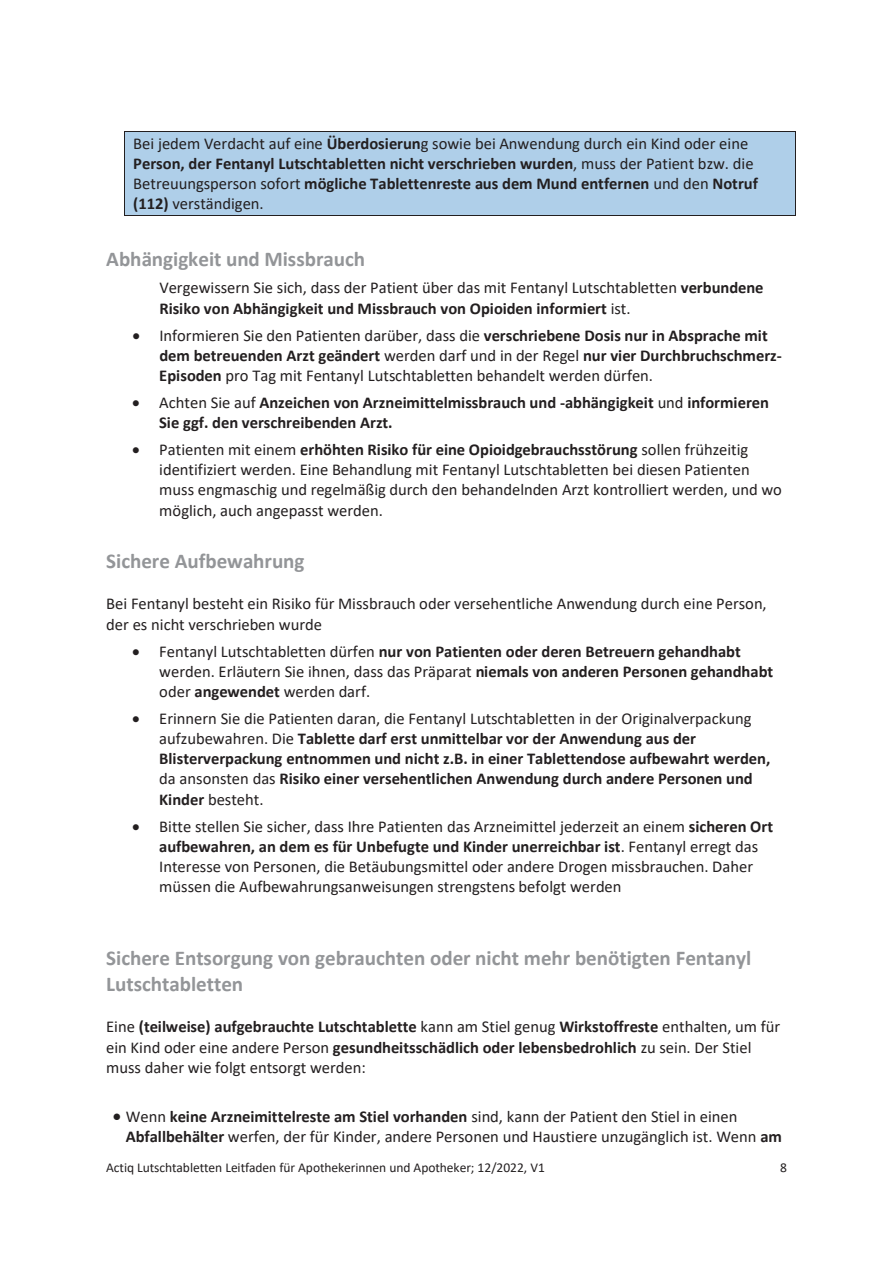
<style>
.page{position:relative;width:893px;height:1263px;background:#fff}
.page>*{position:absolute;margin:0;border:0;box-sizing:border-box;transform-origin:0 0}
.t1{font:700 21px/25.5px "Calibri";color:#939598}
.t2{font:16.5px/20.1px "Calibri";color:#231f20}
.t3{font:700 16.5px/20.1px "Calibri";letter-spacing:-.005em;color:#231f20}
.t4{font:13.5px "Calibri";letter-spacing:-.005em;color:#231f20}
.s1{font-weight:700}
.s2{font-weight:400}
</style>
<div class="page">
<div style="left:125px;top:132px;width:670px;height:21px;background:#afcfe9"></div>
<hr style="left:125px;top:131px;width:670px;height:1px;background:#231f20">
<div style="left:125px;top:153px;width:670px;height:20px;background:#afcfe9"></div>
<div style="left:125px;top:173px;width:670px;height:21px;background:#afcfe9"></div>
<div style="left:125px;top:194px;width:670px;height:21px;background:#afcfe9"></div>
<hr style="left:125px;top:215px;width:670px;height:1px;background:#231f20">
<svg style="left:124px;top:131px;width:1px;height:85px"></svg>
<svg style="left:795px;top:131px;width:1px;height:85px"></svg>
<p class="t2" style="left:133px;top:133px;width:626px">Bei jedem Verdacht auf eine <span class="s1">Überdosierun</span>g sowie bei Anwendung durch ein Kind oder eine <span class="s1">Person, der Fentanyl Lutschtabletten nicht verschrieben wurden</span>, muss der Patient bzw. die Betreuungsperson sofort <span class="s1">mögliche Tablettenreste aus dem Mund entfernen</span> und den <span class="s1">Notruf (112)</span> verständigen.</p>
<p class="t1" style="left:106px;top:246px;width:260px">Abhängigkeit und Missbrauch</p>
<p class="t2" style="left:159px;top:277px;width:606px">Vergewissern Sie sich, dass der Patient über das mit Fentanyl Lutschtabletten <span class="s1">verbundene<br>Risiko von Abhängigkeit und Missbrauch von Opioiden informiert</span> ist.</p>
<p class="t2" style="left:159px;top:325px;width:624px;text-indent:-27px">• Informieren Sie den Patienten darüber, dass die <span class="s1">verschriebene Dosis nur in Absprache mit dem betreuenden Arzt geändert</span> werden darf und in der Regel <span class="s1">nur vier Durchbruchschmerz-<br>Episoden</span> pro Tag mit Fentanyl Lutschtabletten behandelt werden dürfen.</p>
<p class="t3" style="left:159px;top:392px;width:611px;text-indent:-27px">• <span class="s2">Achten Sie auf</span> Anzeichen von Arzneimittelmissbrauch und -abhängigkeit <span class="s2">und</span> informieren<br>Sie ggf. den verschreibenden Arzt.</p>
<p class="t2" style="left:159px;top:439px;width:624px;text-indent:-27px">• Patienten mit einem <span class="s1">erhöhten Risiko für eine Opioidgebrauchsstörung</span> sollen frühzeitig identifiziert werden. Eine Behandlung mit Fentanyl Lutschtabletten bei diesen Patienten muss engmaschig und regelmäßig durch den behandelnden Arzt kontrolliert werden, und wo möglich, auch angepasst werden.</p>
<p class="t1" style="left:106px;top:548px;width:200px">Sichere Aufbewahrung</p>
<p class="t2" style="left:106px;top:593px;width:662px">Bei Fentanyl besteht ein Risiko für Missbrauch oder versehentliche Anwendung durch eine Person, der es nicht verschrieben wurde</p>
<p class="t3" style="left:159px;top:641px;width:615px;text-indent:-27px">• <span class="s2">Fentanyl Lutschtabletten dürfen</span> nur von Patienten oder deren Betreuern gehandhabt <span class="s2">werden. Erläutern Sie ihnen, dass das Präparat</span> niemals von anderen Personen gehandhabt <span class="s2">oder</span> angewendet <span class="s2">werden darf.</span></p>
<p class="t3" style="left:159px;top:708px;width:612px;text-indent:-27px">• <span class="s2">Erinnern Sie die Patienten daran, die Fentanyl Lutschtabletten in der Originalverpackung aufzubewahren. Die</span> Tablette darf erst unmittelbar vor der Anwendung aus der Blisterverpackung entnommen und nicht z.B. in einer Tablettendose aufbewahrt werden, <span class="s2">da ansonsten das</span> Risiko einer versehentlichen Anwendung durch andere Personen und Kinder <span class="s2">besteht.</span></p>
<p class="t2" style="left:159px;top:816px;width:615px;text-indent:-27px">• Bitte stellen Sie sicher, dass Ihre Patienten das Arzneimittel jederzeit an einem <span class="s1">sicheren Ort aufbewahren, an dem es für Unbefugte und Kinder unerreichbar ist</span>. Fentanyl erregt das Interesse von Personen, die Betäubungsmittel oder andere Drogen missbrauchen. Daher müssen die Aufbewahrungsanweisungen strengstens befolgt werden</p>
<p class="t1" style="left:106px;top:945px;width:646px">Sichere Entsorgung von gebrauchten oder nicht mehr benötigten Fentanyl<br>Lutschtabletten</p>
<p class="t2" style="left:106px;top:1016px;width:676px">Eine <span class="s1">(teilweise) aufgebrauchte Lutschtablette</span> kann am Stiel genug <span class="s1">Wirkstoffreste</span> enthalten, um für ein Kind oder eine andere Person <span class="s1">gesundheitsschädlich oder lebensbedrohlich</span> zu sein. Der Stiel muss daher wie folgt entsorgt werden:</p>
<p class="t2" style="left:126px;top:1105px;width:658px;text-indent:-13px">• Wenn <span class="s1">keine Arzneimittelreste am Stiel vorhanden</span> sind, kann der Patient den Stiel in einen<br><span class="s1">Abfallbehälter</span> werfen, der für Kinder, andere Personen und Haustiere unzugänglich ist. Wenn <span class="s1">am</span></p>
<p class="t4" style="left:106px;top:1158px;width:440px">Actiq Lutschtabletten Leitfaden für Apothekerinnen und Apotheker; 12/2022, V1</p>
<p class="t4" style="left:780px;top:1158px;width:8px">8</p>
</div>
